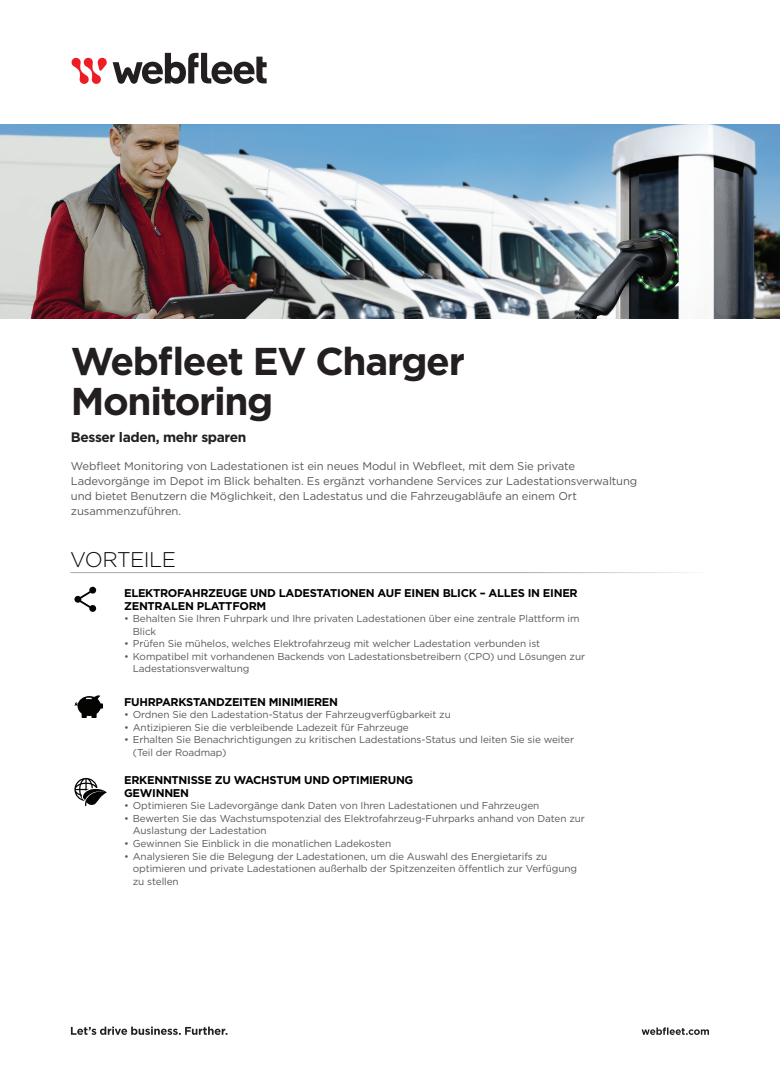
<style>
.page{position:relative;width:780px;height:1088px;background:#fff}
.page>*{position:absolute;margin:0;border:0;box-sizing:border-box;transform-origin:0 0}
.t1{font:700 38.75px/40px "Gotham";letter-spacing:-.035em;color:#231f20}
.t2{font:300 21.25px "Gotham";letter-spacing:-.025em;color:#0c0806}
.t3{font:700 13.75px "Gotham";letter-spacing:-.025em;color:#231f20}
.t4{font:11.25px/15px "Gotham";letter-spacing:-.01em;color:#57585a}
.t5{font:700 11.25px/12.5px "Gotham";letter-spacing:-.025em;color:#000}
.t6{font:10px/12.5px "Gotham";letter-spacing:-.01em;color:#57585a}
</style>
<div class="page">
<svg style="left:71px;top:1026px;width:156px;height:9px"></svg>
<svg style="left:641px;top:1027px;width:68px;height:8px"></svg>
<svg style="left:113px;top:53px;width:153px;height:31px"></svg>
<svg style="left:71px;top:57px;width:36px;height:27px"></svg>
<img style="left:0;top:124px;width:780px;height:195px">
<svg style="left:74px;top:587px;width:22px;height:25px"></svg>
<svg style="left:74px;top:695px;width:29px;height:23px"></svg>
<svg style="left:74px;top:778px;width:33px;height:29px"></svg>
<h1 class="t1" style="left:71px;top:341px;width:395px">Webfleet EV Charger<br>Monitoring</h1>
<h3 class="t3" style="left:71px;top:428px;width:177px">Besser laden, mehr sparen</h3>
<p class="t4" style="left:71px;top:459px;width:568px">Webfleet Monitoring von Ladestationen ist ein neues Modul in Webfleet, mit dem Sie private Ladevorgänge im Depot im Blick behalten. Es ergänzt vorhandene Services zur Ladestationsverwaltung und bietet Benutzern die Möglichkeit, den Ladestatus und die Fahrzeugabläufe an einem Ort zusammenzuführen.</p>
<h2 class="t2" style="left:70px;top:546px;width:107px">VORTEILE</h2>
<p class="t5" style="left:124px;top:587px;width:455px">ELEKTROFAHRZEUGE UND LADESTATIONEN AUF EINEN BLICK – ALLES IN EINER<br>ZENTRALEN PLATTFORM</p>
<p class="t6" style="left:133px;top:612px;width:448px;text-indent:-9px">• Behalten Sie Ihren Fuhrpark und Ihre privaten Ladestationen über eine zentrale Plattform im<br>Blick</p>
<p class="t6" style="left:124px;top:637px;width:417px">• Prüfen Sie mühelos, welches Elektrofahrzeug mit welcher Ladestation verbunden ist</p>
<p class="t6" style="left:133px;top:650px;width:454px;text-indent:-9px">• Kompatibel mit vorhandenen Backends von Ladestationsbetreibern (CPO) und Lösungen zur<br>Ladestationsverwaltung</p>
<p class="t5" style="left:124px;top:695px;width:215px">FUHRPARKSTANDZEITEN MINIMIEREN</p>
<p class="t6" style="left:124px;top:708px;width:328px">• Ordnen Sie den Ladestation-Status der Fahrzeugverfügbarkeit zu</p>
<p class="t6" style="left:124px;top:721px;width:286px">• Antizipieren Sie die verbleibende Ladezeit für Fahrzeuge</p>
<p class="t6" style="left:133px;top:733px;width:442px;text-indent:-9px">• Erhalten Sie Benachrichtigungen zu kritischen Ladestations-Status und leiten Sie sie weiter (Teil der Roadmap)</p>
<p class="t5" style="left:124px;top:774px;width:291px">ERKENNTNISSE ZU WACHSTUM UND OPTIMIERUNG<br>GEWINNEN</p>
<p class="t6" style="left:124px;top:799px;width:417px">• Optimieren Sie Ladevorgänge dank Daten von Ihren Ladestationen und Fahrzeugen</p>
<p class="t6" style="left:133px;top:812px;width:453px;text-indent:-9px">• Bewerten Sie das Wachstumspotenzial des Elektrofahrzeug-Fuhrparks anhand von Daten zur<br>Auslastung der Ladestation</p>
<p class="t6" style="left:124px;top:837px;width:268px">• Gewinnen Sie Einblick in die monatlichen Ladekosten</p>
<p class="t6" style="left:133px;top:849px;width:445px;text-indent:-9px">• Analysieren Sie die Belegung der Ladestationen, um die Auswahl des Energietarifs zu optimieren und private Ladestationen außerhalb der Spitzenzeiten öffentlich zur Verfügung zu stellen</p>
</div>
